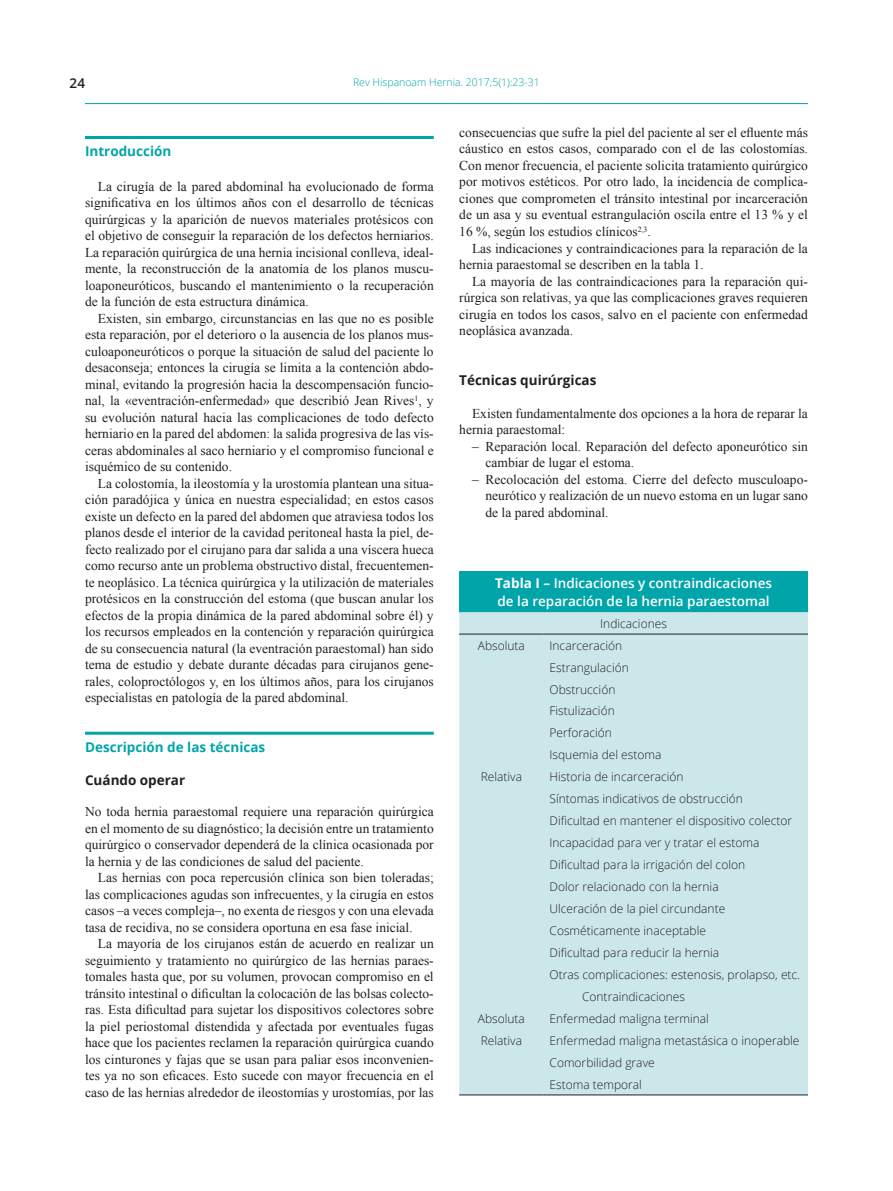
<style>
.page{position:relative;width:893px;height:1191px;background:#fff}
.page>*{position:absolute;margin:0;border:0;box-sizing:border-box;transform-origin:0 0}
.t1{font:13.5px/16.5px "Times New Roman";color:#231f20;text-align:justify}
.t2{font:600 13.5px/18px "Open Sans";color:#fff}
.t3{font:700 13.5px "Open Sans";color:#00a5aa}
.t4{font:700 13.5px "Open Sans";color:#231f20}
.t5{font:600 13.5px "Open Sans";color:#231f20}
.t6{font:300 12px/21.9px "Open Sans";color:#231f20}
.t7{font:300 10.5px "Open Sans";color:#00a5aa}
.s1{font-weight:700}
</style>
<div class="page">
<hr style="left:85px;top:103px;width:723px;height:1px;background:#00a5aa">
<hr style="left:85px;top:136px;width:349px;height:3px;background:#00a5aa">
<hr style="left:85px;top:731px;width:349px;height:3px;background:#00a5aa">
<div style="left:459px;top:571px;width:349px;height:41px;background:#00a5aa"></div>
<div style="left:459px;top:612px;width:349px;height:482px;background:#cce7e9"></div>
<hr style="left:459px;top:1094px;width:85px;height:1px;background:#231f20">
<hr style="left:459px;top:633px;width:85px;height:1px;background:#231f20">
<hr style="left:544px;top:633px;width:264px;height:1px;background:#231f20">
<hr style="left:544px;top:1094px;width:264px;height:1px;background:#231f20">
<p class="t5" style="left:70px;top:74px;width:17px">24</p>
<p class="t7" style="left:353px;top:75px;width:188px">Rev Hispanoam Hernia. 2017;5(1):23-31</p>
<p class="t3" style="left:85px;top:142px;width:88px">Introducción</p>
<p class="t1" style="left:85px;top:177px;width:350px;text-indent:13px">La cirugía de la pared abdominal ha evolucionado de forma significativa en los últimos años con el desarrollo de técnicas quirúrgicas y la aparición de nuevos materiales protésicos con el objetivo de conseguir la reparación de los defectos herniarios.<br>La reparación quirúrgica de una hernia incisional conlleva, ideal&shy;mente, la reconstrucción de la anatomía de los planos muscu&shy;loaponeuróticos, buscando el mantenimiento o la recuperación de la función de esta estructura dinámica.</p>
<p class="t1" style="left:85px;top:309px;width:350px;text-indent:13px">Existen, sin embargo, circunstancias en las que no es posible esta reparación, por el deterioro o la ausencia de los planos mus&shy;culoaponeuróticos o porque la situación de salud del paciente lo desaconseja; entonces la cirugía se limita a la contención abdo&shy;minal, evitando la progresión hacia la descompensación funcio&shy;nal, la «eventración-enfermedad» que describió Jean Rives<sup>1</sup>, y su evolución natural hacia las complicaciones de todo defecto herniario en la pared del abdomen: la salida progresiva de las vís&shy;ceras abdominales al saco herniario y el compromiso funcional e isquémico de su contenido.</p>
<p class="t1" style="left:85px;top:474px;width:350px;text-indent:13px">La colostomía, la ileostomía y la urostomía plantean una situa&shy;ción paradójica y única en nuestra especialidad; en estos casos existe un defecto en la pared del abdomen que atraviesa todos los planos desde el interior de la cavidad peritoneal hasta la piel, de&shy;fecto realizado por el cirujano para dar salida a una víscera hueca como recurso ante un problema obstructivo distal, frecuentemen&shy;te neoplásico. La técnica quirúrgica y la utilización de materiales protésicos en la construcción del estoma (que buscan anular los efectos de la propia dinámica de la pared abdominal sobre él) y los recursos empleados en la contención y reparación quirúrgica de su consecuencia natural (la eventración paraestomal) han sido tema de estudio y debate durante décadas para cirujanos gene&shy;rales, coloproctólogos y, en los últimos años, para los cirujanos especialistas en patología de la pared abdominal.</p>
<p class="t3" style="left:85px;top:737px;width:182px">Descripción de las técnicas</p>
<p class="t4" style="left:85px;top:770px;width:102px">Cuándo operar</p>
<p class="t1" style="left:85px;top:803px;width:350px">No toda hernia paraestomal requiere una reparación quirúrgica en el momento de su diagnóstico; la decisión entre un tratamiento quirúrgico o conservador dependerá de la clínica ocasionada por la hernia y de las condiciones de salud del paciente.</p>
<p class="t1" style="left:85px;top:869px;width:350px;text-indent:13px">Las hernias con poca repercusión clínica son bien toleradas; las complicaciones agudas son infrecuentes, y la cirugía en estos casos –a veces compleja–, no exenta de riesgos y con una elevada tasa de recidiva, no se considera oportuna en esa fase inicial.</p>
<p class="t1" style="left:85px;top:935px;width:350px;text-indent:13px">La mayoría de los cirujanos están de acuerdo en realizar un seguimiento y tratamiento no quirúrgico de las hernias paraes&shy;tomales hasta que, por su volumen, provocan compromiso en el tránsito intestinal o dificultan la colocación de las bolsas colecto&shy;ras. Esta dificultad para sujetar los dispositivos colectores sobre la piel periostomal distendida y afectada por eventuales fugas hace que los pacientes reclamen la reparación quirúrgica cuando los cinturones y fajas que se usan para paliar esos inconvenien&shy;tes ya no son eficaces. Esto sucede con mayor frecuencia en el caso de las hernias alrededor de ileostomías y urostomías, por las</p>
<p class="t1" style="left:459px;top:124px;width:350px">consecuencias que sufre la piel del paciente al ser el efluente más cáustico en estos casos, comparado con el de las colostomías.<br>Con menor frecuencia, el paciente solicita tratamiento quirúrgico por motivos estéticos. Por otro lado, la incidencia de complica&shy;ciones que comprometen el tránsito intestinal por incarceración de un asa y su eventual estrangulación oscila entre el 13 % y el 16 %, según los estudios clínicos<sup>2,3</sup>.</p>
<p class="t1" style="left:459px;top:239px;width:350px;text-indent:13px">Las indicaciones y contraindicaciones para la reparación de la hernia paraestomal se describen en la tabla 1.</p>
<p class="t1" style="left:459px;top:272px;width:350px;text-indent:13px">La mayoría de las contraindicaciones para la reparación qui&shy;rúrgica son relativas, ya que las complicaciones graves requieren cirugía en todos los casos, salvo en el paciente con enfermedad neoplásica avanzada.</p>
<p class="t4" style="left:459px;top:370px;width:139px">Técnicas quirúrgicas</p>
<p class="t1" style="left:459px;top:404px;width:350px;text-indent:13px">Existen fundamentalmente dos opciones a la hora de reparar la hernia paraestomal:</p>
<p class="t1" style="left:485px;top:437px;width:324px;text-indent:-14px">– Reparación local. Reparación del defecto aponeurótico sin cambiar de lugar el estoma.</p>
<p class="t1" style="left:485px;top:470px;width:324px;text-indent:-14px">– Recolocación del estoma. Cierre del defecto musculoapo&shy;neurótico y realización de un nuevo estoma en un lugar sano de la pared abdominal.</p>
<p class="t2" style="left:495px;top:573px;width:278px"><span class="s1">Tabla I –</span> Indicaciones y contraindicaciones de la reparación de la hernia paraestomal</p>
<p class="t6" style="left:600px;top:612px;width:68px">Indicaciones</p>
<p class="t6" style="left:478px;top:634px;width:49px">Absoluta</p>
<p class="t6" style="left:549px;top:634px;width:113px">Incarceración<br>Estrangulación<br>Obstrucción<br>Fistulización<br>Perforación<br>Isquemia del estoma</p>
<p class="t6" style="left:481px;top:765px;width:43px">Relativa</p>
<p class="t6" style="left:549px;top:765px;width:136px">Historia de incarceración</p>
<p class="t6" style="left:549px;top:787px;width:195px">Síntomas indicativos de obstrucción</p>
<p class="t6" style="left:549px;top:809px;width:244px">Dificultad en mantener el dispositivo colector</p>
<p class="t6" style="left:549px;top:831px;width:211px">Incapacidad para ver y tratar el estoma</p>
<p class="t6" style="left:549px;top:853px;width:197px">Dificultad para la irrigación del colon</p>
<p class="t6" style="left:549px;top:875px;width:171px">Dolor relacionado con la hernia</p>
<p class="t6" style="left:549px;top:897px;width:177px">Ulceración de la piel circundante</p>
<p class="t6" style="left:549px;top:919px;width:158px">Cosméticamente inaceptable</p>
<p class="t6" style="left:549px;top:941px;width:171px">Dificultad para reducir la hernia</p>
<p class="t6" style="left:549px;top:963px;width:252px">Otras complicaciones: estenosis, prolapso, etc.</p>
<p class="t6" style="left:582px;top:985px;width:105px">Contraindicaciones</p>
<p class="t6" style="left:478px;top:1007px;width:49px">Absoluta</p>
<p class="t6" style="left:549px;top:1007px;width:161px">Enfermedad maligna terminal</p>
<p class="t6" style="left:481px;top:1029px;width:43px">Relativa</p>
<p class="t6" style="left:549px;top:1029px;width:251px">Enfermedad maligna metastásica o inoperable<br>Comorbilidad grave<br>Estoma temporal</p>
</div>
